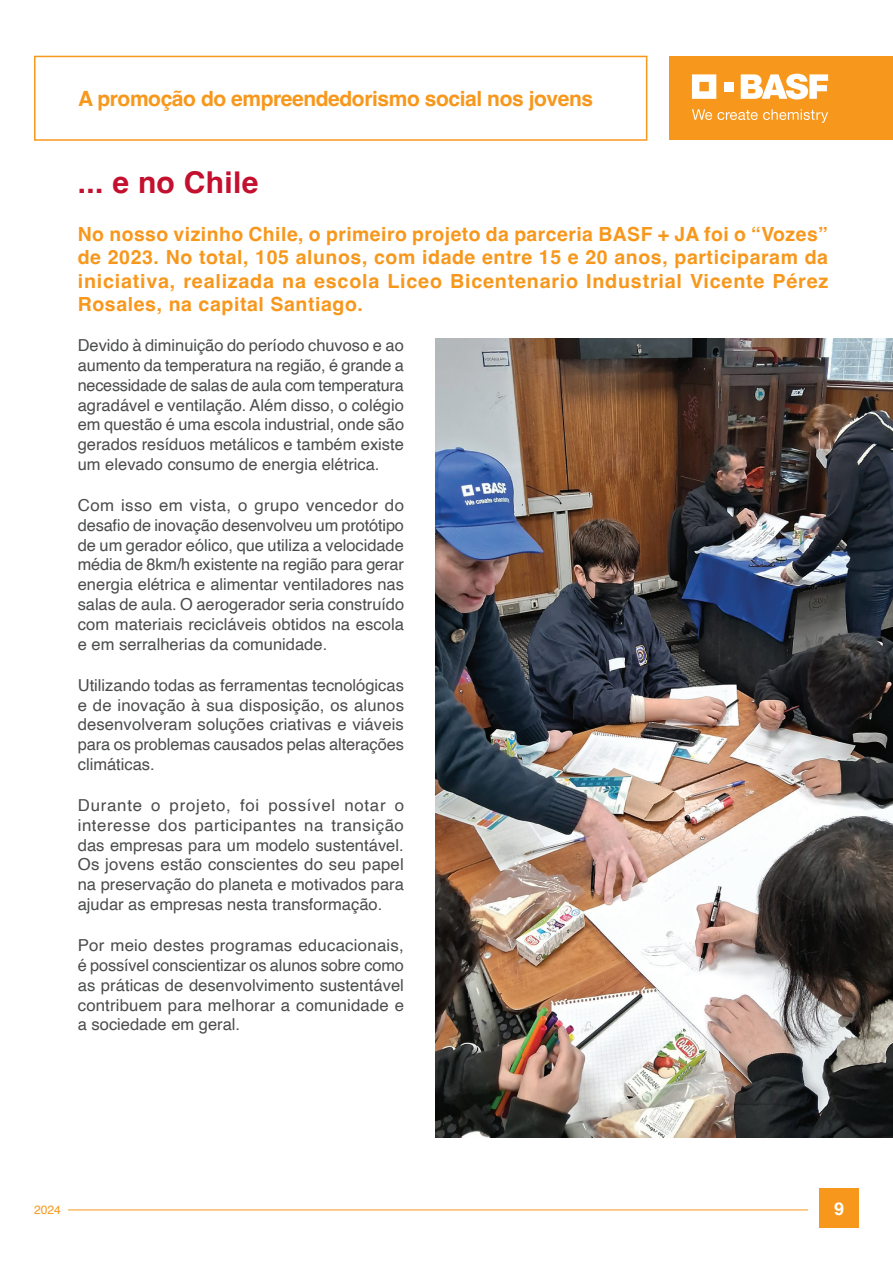
<style>
.page{position:relative;width:893px;height:1263px;background:#fff}
.page>*{position:absolute;margin:0;border:0;box-sizing:border-box;transform-origin:0 0}
.t1{font:700 30px "Helvetica";letter-spacing:.01em;color:#c3102e}
.t2{font:700 21px "Helvetica";letter-spacing:-.02em;color:#f7981d}
.t3{font:700 19.5px/23.4px "Helvetica";letter-spacing:.03em;color:#f7981d;text-align:justify}
.t4{font:700 18px "Helvetica";color:#fff}
.t5{font:16.5px/19.8px "Helvetica";color:#4b4c4d;text-align:justify}
.t6{font:12px "Helvetica";color:#f7981d}
</style>
<div class="page">
<div style="left:669px;top:56px;width:224px;height:84px;background:#f7981d"></div>
<svg style="left:692px;top:74px;width:24px;height:25px"></svg>
<div style="left:724px;top:82px;width:9px;height:9px;background:#fff"></div>
<svg style="left:741px;top:74px;width:87px;height:25px"></svg>
<svg style="left:692px;top:109px;width:136px;height:14px"></svg>
<div style="left:34px;top:56px;width:613px;height:85px;border:2px solid #f7981d"></div>
<hr style="left:68px;top:1209px;width:740px;height:1px;background:#f7981d">
<div style="left:819px;top:1188px;width:40px;height:40px;background:#f7981d"></div>
<img style="left:436px;top:339px;width:457px;height:799px">
<p class="t2" style="left:78px;top:86px;width:517px">A promoção do empreendedorismo social nos jovens</p>
<h1 class="t1" style="left:78px;top:164px;width:182px">... e no Chile</h1>
<p class="t3" style="left:78px;top:225px;width:752px">No nosso vizinho Chile, o primeiro projeto da parceria BASF + JA foi o “Vozes” de 2023. No total, 105 alunos, com idade entre 15 e 20 anos, participaram da iniciativa, realizada na escola Liceo Bicentenario Industrial Vicente Pérez Rosales, na capital Santiago.</p>
<p class="t5" style="left:78px;top:336px;width:328px">Devido à diminuição do período chuvoso e ao aumento da temperatura na região, é grande a necessidade de salas de aula com temperatura agradável e ventilação. Além disso, o colégio em questão é uma escola industrial, onde são gerados resíduos metálicos e também existe um elevado consumo de energia elétrica.</p>
<p class="t5" style="left:78px;top:496px;width:328px">Com isso em vista, o grupo vencedor do desafio de inovação desenvolveu um protótipo de um gerador eólico, que utiliza a velocidade média de 8km/h existente na região para gerar energia elétrica e alimentar ventiladores nas salas de aula. O aerogerador seria construído com materiais recicláveis obtidos na escola e em serralherias da comunidade.</p>
<p class="t5" style="left:78px;top:675px;width:328px">Utilizando todas as ferramentas tecnológicas e de inovação à sua disposição, os alunos desenvolveram soluções criativas e viáveis para os problemas causados pelas alterações climáticas.</p>
<p class="t5" style="left:78px;top:796px;width:328px">Durante o projeto, foi possível notar o interesse dos participantes na transição das empresas para um modelo sustentável.<br>Os jovens estão conscientes do seu papel na preservação do planeta e motivados para ajudar as empresas nesta transformação.</p>
<p class="t5" style="left:78px;top:936px;width:328px">Por meio destes programas educacionais, é possível conscientizar os alunos sobre como as práticas de desenvolvimento sustentável contribuem para melhorar a comunidade e a sociedade em geral.</p>
<p class="t6" style="left:34px;top:1200px;width:28px">2024</p>
<p class="t4" style="left:834px;top:1197px;width:12px">9</p>
</div>
